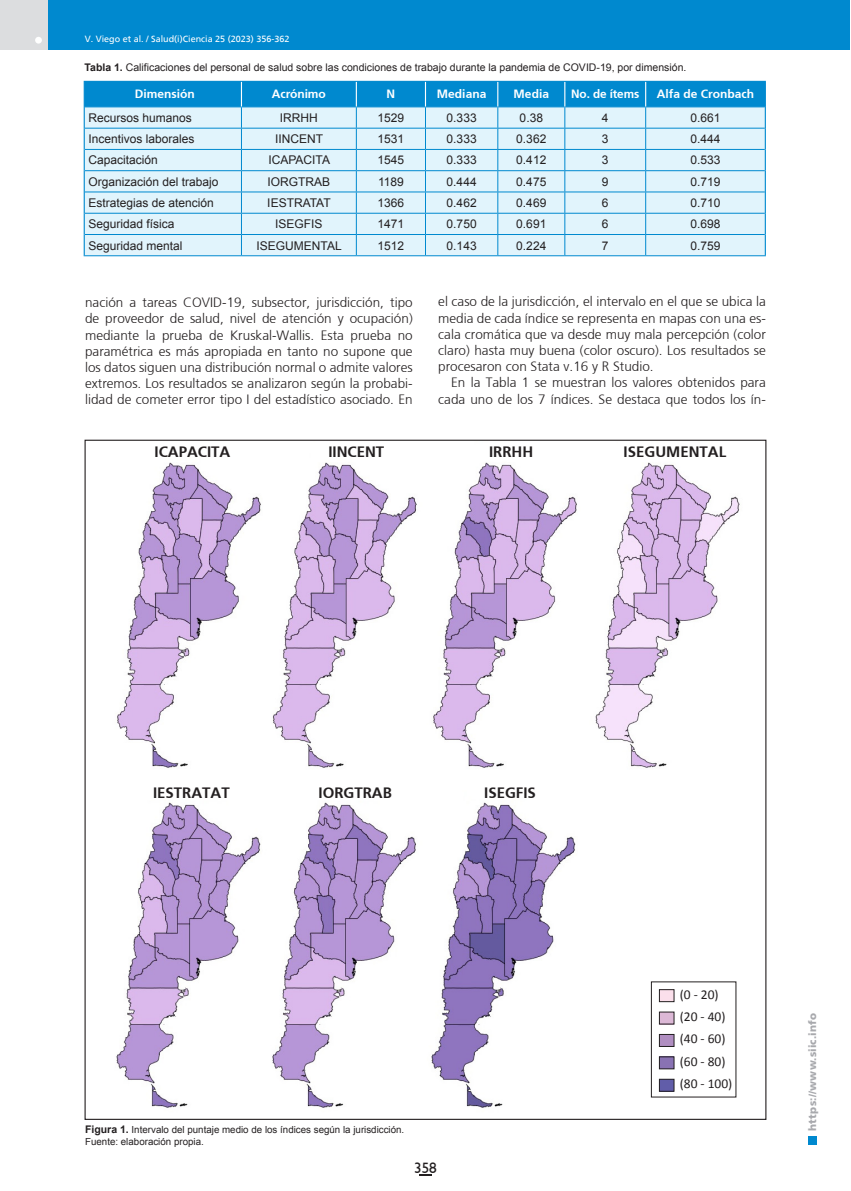
<style>
.page{position:relative;width:851px;height:1191px;background:#fff}
.page>*{position:absolute;margin:0;border:0;box-sizing:border-box;transform-origin:0 0}
.t1{font:700 15px "Frutiger";color:#231f20}
.t2{font:15px "Humanist 521 BT";color:#231f20}
.texto{font:300 13.5px/16.2px "Frutiger";color:#231f20;text-align:justify}
.t3{font:13.5px "Calibri";color:#231f20}
.cuadros{font:12px "Arial";color:#231f20}
.cuadros-2{font:700 12px "Frutiger";color:#fff}
.experto_epigrafe{font:10.5px "Arial";color:#231f20}
.t4{font:900 10.5px "Frutiger";letter-spacing:.015em;color:#a8a9ad}
.epigrafe{font:9.75px "Arial";color:#231f20}
.pie{font:9.75px "Arial";color:#231f20}
.t5{font:9px "Frutiger";color:#fff}
.s1{font-weight:700}
.s2{font-weight:700;font-size:10.5px}
</style>
<div class="page">
<div style="left:0;top:0;width:849px;height:49px;background:#0089cf"></div>
<div style="left:0;top:0;width:48px;height:50px;background:#dcdddf"></div>
<div style="left:35px;top:37px;width:7px;height:7px;background:#fff;border-radius:50%"></div>
<div style="left:808px;top:1135px;width:8px;height:9px;background:#0089cf"></div>
<svg style="left:419px;top:1174px;width:12px;height:2px"></svg>
<hr style="left:84px;top:255px;width:157px;height:1px;background:#0089cf">
<hr style="left:241px;top:255px;width:115px;height:1px;background:#0089cf">
<hr style="left:356px;top:255px;width:69px;height:1px;background:#0089cf">
<hr style="left:425px;top:255px;width:72px;height:1px;background:#0089cf">
<hr style="left:497px;top:255px;width:67px;height:1px;background:#0089cf">
<hr style="left:564px;top:255px;width:81px;height:1px;background:#0089cf">
<hr style="left:645px;top:255px;width:120px;height:1px;background:#0089cf">
<svg style="left:84px;top:81px;width:681px;height:174px;background:#b5dff3"></svg>
<img style="left:116px;top:462px;width:624px;height:646px">
<div style="left:659px;top:989px;width:15px;height:12px;background:#fbdfeb"></div>
<div style="left:659px;top:989px;width:15px;height:12px;border:1px solid #231f20"></div>
<div style="left:659px;top:1034px;width:15px;height:12px;background:#b08ec1"></div>
<div style="left:659px;top:1034px;width:15px;height:12px;border:1px solid #231f20"></div>
<div style="left:659px;top:1012px;width:15px;height:12px;background:#dcb8d6"></div>
<div style="left:659px;top:1056px;width:15px;height:12px;background:#8972b3"></div>
<div style="left:659px;top:1056px;width:15px;height:13px;border:1px solid #231f20"></div>
<div style="left:659px;top:1079px;width:15px;height:12px;background:#615da9"></div>
<div style="left:659px;top:1079px;width:15px;height:12px;border:1px solid #231f20"></div>
<p class="t5" style="left:85px;top:34px;width:206px">V. Viego et al. / Salud(i)Ciencia 25 (2023) 356-362</p>
<p class="experto_epigrafe" style="left:84px;top:61px;width:603px"><span class="s1">Tabla 1.</span> Calificaciones del personal de salud sobre las condiciones de trabajo durante la pandemia de COVID-19, por dimensión.</p>
<p class="cuadros-2" style="left:135px;top:87px;width:62px">Dimensión</p>
<p class="cuadros-2" style="left:272px;top:87px;width:55px">Acrónimo</p>
<p class="cuadros-2" style="left:386px;top:87px;width:10px">N</p>
<p class="cuadros-2" style="left:437px;top:87px;width:51px">Mediana</p>
<p class="cuadros-2" style="left:513px;top:87px;width:37px">Media</p>
<p class="cuadros-2" style="left:571px;top:87px;width:69px">No. de ítems</p>
<p class="cuadros-2" style="left:656px;top:87px;width:99px">Alfa de Cronbach</p>
<p class="cuadros" style="left:88px;top:110px;width:105px">Recursos humanos</p>
<p class="cuadros" style="left:280px;top:110px;width:39px">IRRHH</p>
<p class="cuadros" style="left:377px;top:110px;width:28px">1529</p>
<p class="cuadros" style="left:446px;top:110px;width:32px">0.333</p>
<p class="cuadros" style="left:519px;top:110px;width:25px">0.38</p>
<p class="cuadros" style="left:602px;top:110px;width:8px">4</p>
<p class="cuadros" style="left:690px;top:110px;width:32px">0.661</p>
<p class="cuadros" style="left:88px;top:131px;width:108px">Incentivos laborales</p>
<p class="cuadros" style="left:275px;top:131px;width:49px">IINCENT</p>
<p class="cuadros" style="left:377px;top:131px;width:28px">1531</p>
<p class="cuadros" style="left:446px;top:131px;width:32px">0.333</p>
<p class="cuadros" style="left:516px;top:131px;width:32px">0.362</p>
<p class="cuadros" style="left:602px;top:131px;width:8px">3</p>
<p class="cuadros" style="left:690px;top:131px;width:32px">0.444</p>
<p class="cuadros" style="left:88px;top:152px;width:71px">Capacitación</p>
<p class="cuadros" style="left:268px;top:152px;width:63px">ICAPACITA</p>
<p class="cuadros" style="left:377px;top:152px;width:28px">1545</p>
<p class="cuadros" style="left:446px;top:152px;width:32px">0.333</p>
<p class="cuadros" style="left:516px;top:152px;width:32px">0.412</p>
<p class="cuadros" style="left:602px;top:152px;width:8px">3</p>
<p class="cuadros" style="left:690px;top:152px;width:32px">0.533</p>
<p class="cuadros" style="left:88px;top:174px;width:132px">Organización del trabajo</p>
<p class="cuadros" style="left:267px;top:174px;width:64px">IORGTRAB</p>
<p class="cuadros" style="left:378px;top:174px;width:27px">1189</p>
<p class="cuadros" style="left:446px;top:174px;width:32px">0.444</p>
<p class="cuadros" style="left:516px;top:174px;width:32px">0.475</p>
<p class="cuadros" style="left:602px;top:174px;width:8px">9</p>
<p class="cuadros" style="left:690px;top:174px;width:32px">0.719</p>
<p class="cuadros" style="left:88px;top:195px;width:127px">Estrategias de atención</p>
<p class="cuadros" style="left:267px;top:195px;width:65px">IESTRATAT</p>
<p class="cuadros" style="left:377px;top:195px;width:28px">1366</p>
<p class="cuadros" style="left:446px;top:195px;width:32px">0.462</p>
<p class="cuadros" style="left:516px;top:195px;width:32px">0.469</p>
<p class="cuadros" style="left:602px;top:195px;width:8px">6</p>
<p class="cuadros" style="left:690px;top:195px;width:32px">0.710</p>
<p class="cuadros" style="left:88px;top:216px;width:88px">Seguridad física</p>
<p class="cuadros" style="left:275px;top:216px;width:49px">ISEGFIS</p>
<p class="cuadros" style="left:377px;top:216px;width:28px">1471</p>
<p class="cuadros" style="left:446px;top:216px;width:32px">0.750</p>
<p class="cuadros" style="left:516px;top:216px;width:32px">0.691</p>
<p class="cuadros" style="left:602px;top:216px;width:8px">6</p>
<p class="cuadros" style="left:690px;top:216px;width:32px">0.698</p>
<p class="cuadros" style="left:88px;top:237px;width:96px">Seguridad mental</p>
<p class="cuadros" style="left:256px;top:237px;width:87px">ISEGUMENTAL</p>
<p class="cuadros" style="left:377px;top:237px;width:28px">1512</p>
<p class="cuadros" style="left:446px;top:237px;width:32px">0.143</p>
<p class="cuadros" style="left:516px;top:237px;width:32px">0.224</p>
<p class="cuadros" style="left:602px;top:237px;width:8px">7</p>
<p class="cuadros" style="left:690px;top:237px;width:32px">0.759</p>
<p class="texto" style="left:85px;top:294px;width:329px">nación a tareas COVID-19, subsector, jurisdicción, tipo de proveedor de salud, nivel de atención y ocupación) mediante la prueba de Kruskal-Wallis. Esta prueba no paramétrica es más apropiada en tanto no supone que los datos siguen una distribución normal o admite valores extremos. Los resultados se analizaron según la probabi&shy;lidad de cometer error tipo I del estadístico asociado. En</p>
<p class="texto" style="left:438px;top:293px;width:329px">el caso de la jurisdicción, el intervalo en el que se ubica la media de cada índice se representa en mapas con una es&shy;cala cromática que va desde muy mala percepción (color claro) hasta muy buena (color oscuro). Los resultados se procesaron con Stata v.16 y R Studio.</p>
<p class="texto" style="left:438px;top:374px;width:329px;text-align:right">En la Tabla 1 se muestran los valores obtenidos para cada uno de los 7 índices. Se destaca que todos los ín-</p>
<p class="t1" style="left:154px;top:443px;width:77px">ICAPACITA</p>
<p class="t1" style="left:328px;top:443px;width:57px">IINCENT</p>
<p class="t1" style="left:489px;top:443px;width:46px">IRRHH</p>
<p class="t1" style="left:623px;top:443px;width:104px">ISEGUMENTAL</p>
<p class="t1" style="left:153px;top:783px;width:78px">IESTRATAT</p>
<p class="t1" style="left:318px;top:783px;width:75px">IORGTRAB</p>
<p class="t1" style="left:484px;top:783px;width:53px">ISEGFIS</p>
<p class="epigrafe" style="left:85px;top:1122px;width:321px"><span class="s2">Figura 1.</span> Intervalo del puntaje medio de los índices según la jurisdicción.</p>
<p class="pie" style="left:85px;top:1134px;width:120px">Fuente: elaboración propia.</p>
<p class="t2" style="left:414px;top:1158px;width:24px">358</p>
<p class="t3" style="left:679px;top:985px;width:40px">(0 - 20)</p>
<p class="t3" style="left:679px;top:1008px;width:47px">(20 - 40)</p>
<p class="t3" style="left:679px;top:1030px;width:47px">(40 - 60)</p>
<p class="t3" style="left:679px;top:1052px;width:47px">(60 - 80)</p>
<p class="t3" style="left:679px;top:1075px;width:54px">(80 - 100)</p>
<p class="t4" style="left:806px;top:1130px;width:120px;rotate:-90deg">https://www.siic.info</p>
</div>
